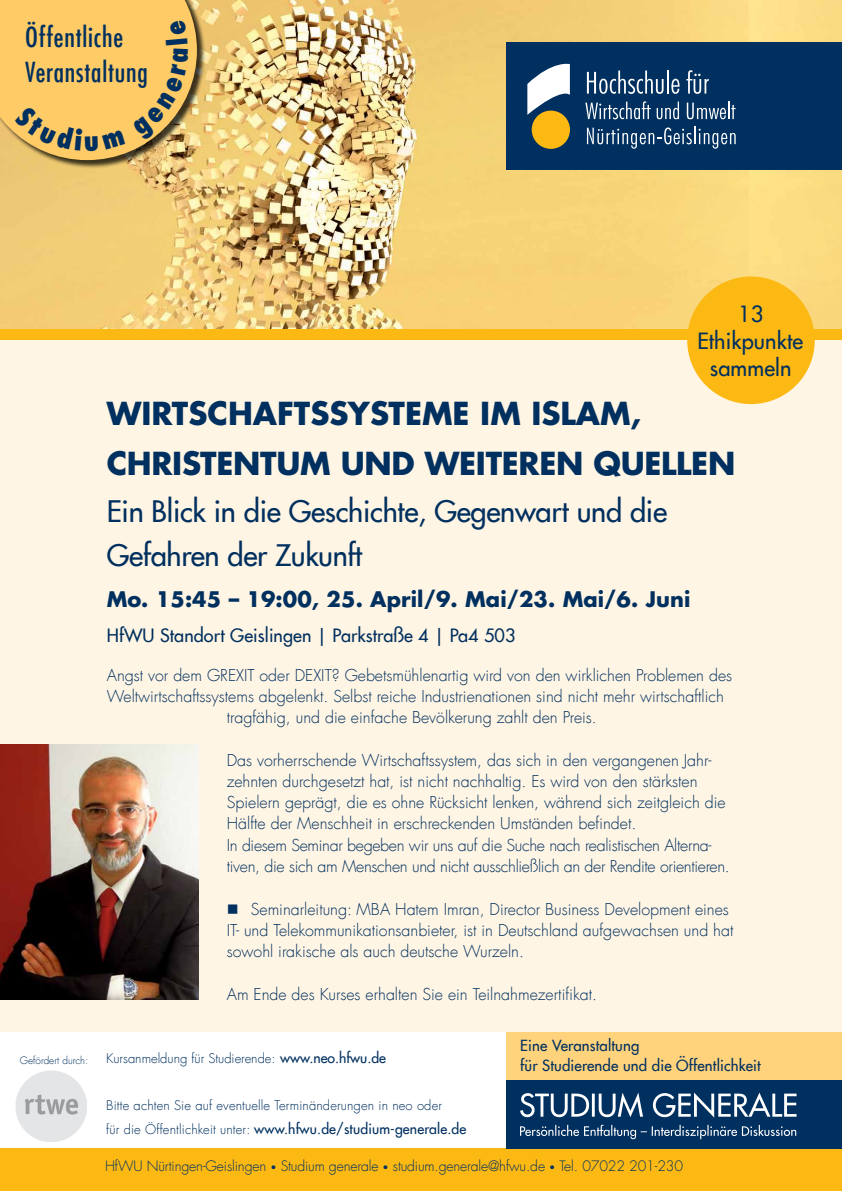
<style>
.page{position:relative;width:842px;height:1191px;background:#fff}
.page>*{position:absolute;margin:0;border:0;box-sizing:border-box;transform-origin:0 0}
.t1{font:700 31px/50px "Futura Com";letter-spacing:-.01em;color:#00305f}
.t2{font:500 29px/44px "Futura Com";letter-spacing:-.01em;color:#00305f}
.t3{font:500 condensed 27px/35px "Futura Com";letter-spacing:.03em;color:#00305f}
.t4{font:500 21.9px/27px "Futura Com";letter-spacing:.005em;color:#00305f;text-align:center}
.t5{font:700 21px "Futura Com";letter-spacing:.005em;color:#00305f}
.t6{font:500 18px "Futura Com";letter-spacing:.005em;color:#00305f}
.t7{font:300 16px/21.3px "Futura Com";color:#00305f}
.t8{font:500 15px/20px "Futura Com";letter-spacing:.01em;color:#00305f}
.t9{font:300 14px "Futura Com";letter-spacing:-.01em;color:#00305f}
.t10{font:500 14px "Futura Com";letter-spacing:.01em;color:#00305f}
.t11{font:300 13px "Futura Com";letter-spacing:.01em;color:#00305f}
.t12{font:300 10px "Futura Com";color:#00305f}
.s1{font-weight:500;font-size:14px}
.s2{font-weight:300;font-size:13px}
.s3{font-size:10px}
</style>
<div class="page">
<div style="left:0;top:330px;width:842px;height:818px;background:#fff5e4"></div>
<div style="left:0;top:1032px;width:842px;height:116px;background:#fff"></div>
<div style="left:0;top:1148px;width:842px;height:43px;background:#fdb913"></div>
<img style="left:0;top:0;width:842px;height:330px">
<div style="left:0;top:330px;width:842px;height:10px;background:#fdb913"></div>
<div style="left:506px;top:1079px;width:336px;height:69px;background:#00305f"></div>
<svg style="left:520px;top:1092px;width:276px;height:25px"></svg>
<svg style="left:520px;top:1124px;width:276px;height:15px"></svg>
<div style="left:0;top:0;width:206px;height:169px;background:#000;opacity:.75"></div>
<div style="left:506px;top:1032px;width:336px;height:47px;background:#ffd27c"></div>
<img style="left:0;top:744px;width:198px;height:255px">
<div style="left:687px;top:276px;width:128px;height:128px;background:#fdb913;border-radius:50%"></div>
<img style="left:15px;top:1070px;width:71px;height:71px">
<div style="left:506px;top:43px;width:336px;height:127px;background:#00305f"></div>
<div style="left:532px;top:111px;width:38px;height:38px;background:#fdb913;border-radius:50%"></div>
<svg style="left:527px;top:64px;width:43px;height:51px"></svg>
<svg style="left:587px;top:71px;width:76px;height:23px"></svg>
<hr style="left:667px;top:71px;width:2px;height:23px;background:#fff">
<svg style="left:671px;top:79px;width:8px;height:15px"></svg>
<svg style="left:686px;top:70px;width:23px;height:24px"></svg>
<svg style="left:587px;top:127px;width:149px;height:22px"></svg>
<svg style="left:585px;top:101px;width:66px;height:18px"></svg>
<svg style="left:657px;top:102px;width:22px;height:17px"></svg>
<svg style="left:687px;top:102px;width:49px;height:17px"></svg>
<svg style="left:0;top:0;width:197px;height:160px;background:#f5c464"></svg>
<h3 class="t3" style="left:25px;top:19px;width:124px">Öffentliche<br>Veranstaltung</h3>
<h3 class="t4" style="left:697px;top:300px;width:107px">13<br>Ethikpunkte sammeln</h3>
<p class="t12" style="left:20px;top:1053px;width:70px">Gefördert durch:</p>
<h1 class="t1" style="left:107px;top:387px;width:630px">WIRTSCHAFTSSYSTEME IM ISLAM,<br>CHRISTENTUM UND WEITEREN QUELLEN</h1>
<h2 class="t2" style="left:107px;top:487px;width:562px">Ein Blick in die Geschichte, Gegenwart und die<br>Gefahren der Zukunft</h2>
<h3 class="t5" style="left:107px;top:583px;width:585px">Mo. 15:45 – 19:00, 25. April/9. Mai/23. Mai/6. Juni</h3>
<p class="t6" style="left:107px;top:621px;width:410px">HfWU Standort Geislingen | Parkstraße 4 | Pa4 503</p>
<p class="t7" style="left:107px;top:664px;width:627px">Angst vor dem GREXIT oder DEXIT? Gebetsmühlenartig wird von den wirklichen Problemen des</p>
<p class="t7" style="left:107px;top:685px;width:619px">Weltwirtschaftssystems abgelenkt. Selbst reiche Industrienationen sind nicht mehr wirtschaftlich</p>
<p class="t7" style="left:227px;top:706px;width:372px">tragfähig, und die einfache Bevölkerung zahlt den Preis.</p>
<p class="t7" style="left:227px;top:749px;width:505px">Das vorherrschende Wirtschaftssystem, das sich in den vergangenen Jahr&shy;zehnten durchgesetzt hat, ist nicht nachhaltig. Es wird von den stärksten Spielern geprägt, die es ohne Rücksicht lenken, während sich zeitgleich die Hälfte der Menschheit in erschreckenden Umständen befindet.<br>In diesem Seminar begeben wir uns auf die Suche nach realistischen Alterna&shy;tiven, die sich am Menschen und nicht ausschließlich an der Rendite orientieren.</p>
<p class="t7" style="left:227px;top:898px;width:508px;text-indent:24px">Seminarleitung: MBA Hatem Imran, Director Business Development eines<br>IT- und Telekommunikationsanbieter, ist in Deutschland aufgewachsen und hat sowohl irakische als auch deutsche Wurzeln.</p>
<p class="t7" style="left:227px;top:983px;width:372px">Am Ende des Kurses erhalten Sie ein Teilnahmezertifikat.</p>
<p class="t11" style="left:106px;top:1050px;width:281px">Kursanmeldung für Studierende: <span class="s1">www.neo.hfwu.de</span></p>
<p class="t11" style="left:106px;top:1096px;width:337px">Bitte achten Sie auf eventuelle Terminänderungen in neo oder</p>
<p class="t10" style="left:106px;top:1118px;width:361px"><span class="s2">für die Öffentlichkeit unter:</span> www.hfwu.de/studium-generale.de</p>
<p class="t8" style="left:520px;top:1034px;width:242px">Eine Veranstaltung<br>für Studierende und die Öffentlichkeit</p>
<p class="t9" style="left:105px;top:1157px;width:580px">HfWU Nürtingen-Geislingen <span class="s3">•</span> Studium generale <span class="s3">•</span> studium.generale@hfwu.de <span class="s3">•</span> Tel. 07022 201-230</p>
</div>
